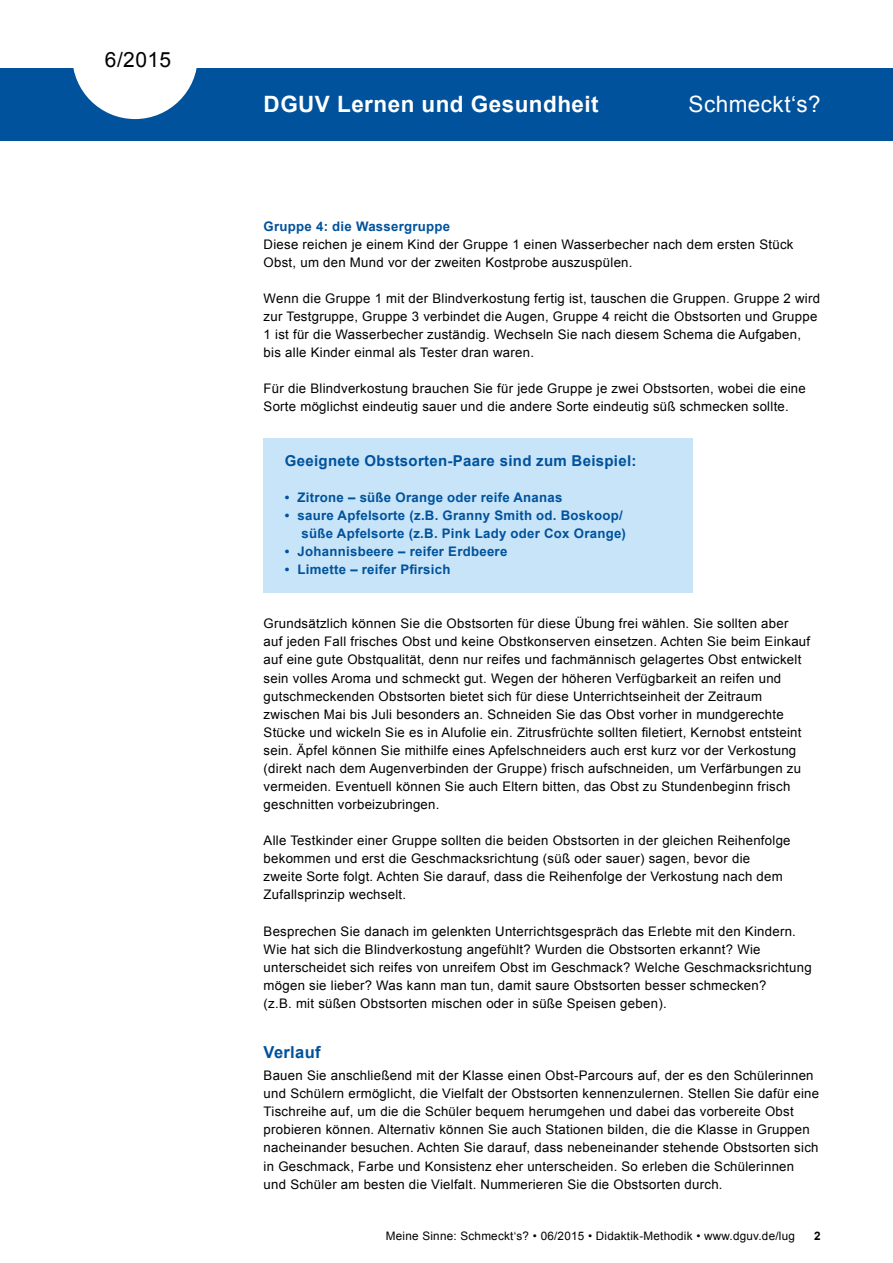
<style>
.page{position:relative;width:893px;height:1263px;background:#fff}
.page>*{position:absolute;margin:0;border:0;box-sizing:border-box;transform-origin:0 0}
.t1{font:700 22.5px "Arial";letter-spacing:.02em;color:#fff}
.t2{font:22.5px "Arial";letter-spacing:.02em;color:#fff}
.t3{font:21px "Arial";color:#000}
.t4{font:700 16.5px "Arial";letter-spacing:.02em;color:#00529c}
.t5{font:700 15px "Arial";letter-spacing:.02em;color:#00529c}
.t6{font:13.2px/18px "Arial";letter-spacing:.02em;color:#000}
.t7{font:700 13.2px/18px "Arial";letter-spacing:.02em;color:#00529c;text-align:right}
.t8{font:11.7px "Arial";letter-spacing:.02em;color:#000}
.t9{font:700 11.7px "Arial";color:#000}
</style>
<div class="page">
<div style="left:264px;top:438px;width:429px;height:154px;background:#c7e4f8"></div>
<div style="left:0;top:68px;width:893px;height:72px;background:#00529c"></div>
<svg style="left:73px;top:68px;width:124px;height:51px"></svg>
<h2 class="t3" style="left:105px;top:46px;width:68px">6/2015</h2>
<h1 class="t1" style="left:264px;top:89px;width:337px">DGUV Lernen und Gesundheit</h1>
<h1 class="t2" style="left:689px;top:89px;width:134px">Schmeckt‘s?</h1>
<p class="t7" style="left:264px;top:217px;width:188px">Gruppe 4: die Wassergruppe</p>
<p class="t6" style="left:264px;top:235px;width:531px">Diese reichen je einem Kind der Gruppe 1 einen Wasserbecher nach dem ersten Stück<br>Obst, um den Mund vor der zweiten Kostprobe auszuspülen.</p>
<p class="t6" style="left:264px;top:289px;width:558px">Wenn die Gruppe 1 mit der Blindverkostung fertig ist, tauschen die Gruppen. Gruppe 2 wird zur Testgruppe, Gruppe 3 verbindet die Augen, Gruppe 4 reicht die Obstsorten und Gruppe 1 ist für die Wasserbecher zuständig. Wechseln Sie nach diesem Schema die Aufgaben, bis alle Kinder einmal als Tester dran waren.</p>
<p class="t6" style="left:264px;top:380px;width:544px">Für die Blindverkostung brauchen Sie für jede Gruppe je zwei Obstsorten, wobei die eine<br>Sorte möglichst eindeutig sauer und die andere Sorte eindeutig süß schmecken sollte.</p>
<p class="t5" style="left:285px;top:450px;width:353px">Geeignete Obstsorten-Paare sind zum Beispiel:</p>
<p class="t7" style="left:285px;top:488px;width:279px">• Zitrone – süße Orange oder reife Ananas</p>
<p class="t7" style="left:285px;top:507px;width:343px">• saure Apfelsorte (z.B. Granny Smith od. Boskoop/ süße Apfelsorte (z.B. Pink Lady oder Cox Orange)</p>
<p class="t7" style="left:285px;top:543px;width:224px">• Johannisbeere – reifer Erdbeere</p>
<p class="t7" style="left:285px;top:561px;width:167px">• Limette – reifer Pfirsich</p>
<p class="t6" style="left:264px;top:615px;width:548px">Grundsätzlich können Sie die Obstsorten für diese Übung frei wählen. Sie sollten aber auf jeden Fall frisches Obst und keine Obstkonserven einsetzen. Achten Sie beim Einkauf auf eine gute Obstqualität, denn nur reifes und fachmännisch gelagertes Obst entwickelt sein volles Aroma und schmeckt gut. Wegen der höheren Verfügbarkeit an reifen und gutschmeckenden Obstsorten bietet sich für diese Unterrichtseinheit der Zeitraum zwischen Mai bis Juli besonders an. Schneiden Sie das Obst vorher in mundgerechte Stücke und wickeln Sie es in Alufolie ein. Zitrusfrüchte sollten filetiert, Kernobst entsteint sein. Äpfel können Sie mithilfe eines Apfelschneiders auch erst kurz vor der Verkostung (direkt nach dem Augenverbinden der Gruppe) frisch aufschneiden, um Verfärbungen zu vermeiden. Eventuell können Sie auch Eltern bitten, das Obst zu Stundenbeginn frisch geschnitten vorbeizubringen.</p>
<p class="t6" style="left:264px;top:832px;width:528px">Alle Testkinder einer Gruppe sollten die beiden Obstsorten in der gleichen Reihenfolge bekommen und erst die Geschmacksrichtung (süß oder sauer) sagen, bevor die zweite Sorte folgt. Achten Sie darauf, dass die Reihenfolge der Verkostung nach dem Zufallsprinzip wechselt.</p>
<p class="t6" style="left:264px;top:922px;width:550px">Besprechen Sie danach im gelenkten Unterrichtsgespräch das Erlebte mit den Kindern.<br>Wie hat sich die Blindverkostung angefühlt? Wurden die Obstsorten erkannt? Wie unterscheidet sich reifes von unreifem Obst im Geschmack? Welche Geschmacksrichtung mögen sie lieber? Was kann man tun, damit saure Obstsorten besser schmecken?<br>(z.B. mit süßen Obstsorten mischen oder in süße Speisen geben).</p>
<p class="t4" style="left:264px;top:1041px;width:59px">Verlauf</p>
<p class="t6" style="left:264px;top:1067px;width:557px">Bauen Sie anschließend mit der Klasse einen Obst-Parcours auf, der es den Schülerinnen und Schülern ermöglicht, die Vielfalt der Obstsorten kennenzulernen. Stellen Sie dafür eine Tischreihe auf, um die die Schüler bequem herumgehen und dabei das vorbereite Obst probieren können. Alternativ können Sie auch Stationen bilden, die die Klasse in Gruppen nacheinander besuchen. Achten Sie darauf, dass nebeneinander stehende Obstsorten sich in Geschmack, Farbe und Konsistenz eher unterscheiden. So erleben die Schülerinnen und Schüler am besten die Vielfalt. Nummerieren Sie die Obstsorten durch.</p>
<p class="t8" style="left:386px;top:1228px;width:411px">Meine Sinne: Schmeckt‘s? • 06/2015 • Didaktik-Methodik • www.dguv.de/lug</p>
<p class="t9" style="left:814px;top:1227px;width:8px">2</p>
</div>
